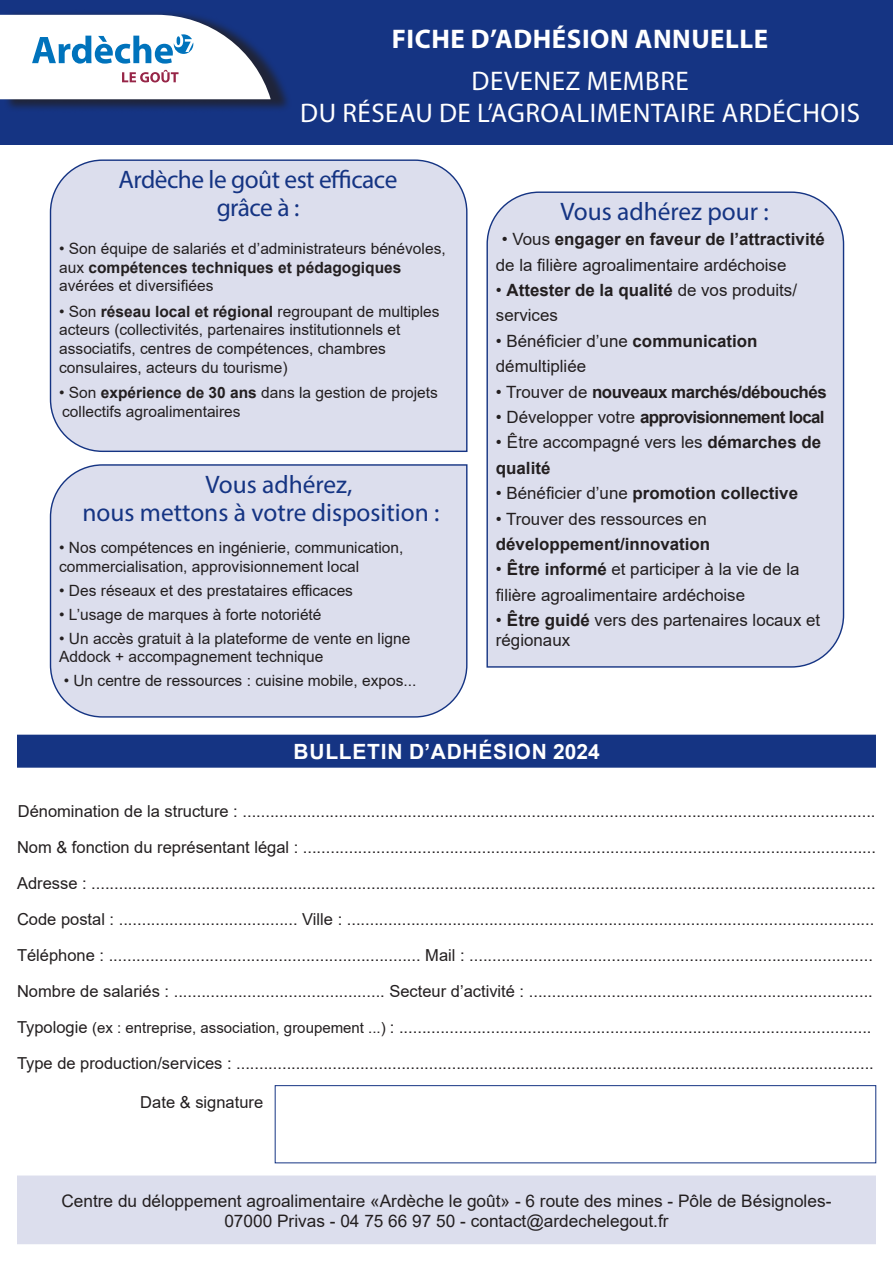
<style>
.page{position:relative;width:893px;height:1263px;background:#fff}
.page>*{position:absolute;margin:0;border:0;box-sizing:border-box;transform-origin:0 0}
.t1{font:27px "Myriad Pro";letter-spacing:.02em;color:#fff}
.t2{font:700 27px "Myriad Pro";letter-spacing:.02em;color:#fff}
.t3{font:25.35px "Myriad Pro";color:#153483}
.t4{font:25.35px "Myriad Pro";letter-spacing:-.02em;color:#153483}
.t5{font:700 21px "Arial";letter-spacing:.035em;color:#fff}
.t6{font:17.25px "Arial";color:#231f20}
.t7{font:16.95px/25.3px "Arial";color:#231f20}
.t8{font:700 16.95px/25.3px "Arial";color:#231f20}
.t9{font:700 16.95px "Arial";letter-spacing:-.03em;color:#231f20}
.t10{font:16.5px "Arial";color:#231f20}
.t11{font:15.45px/18.6px "Arial";color:#231f20}
.s1{font-weight:700}
.s2{font-weight:400}
.s3{font-size:15px}
</style>
<div class="page">
<div style="left:0;top:0;width:893px;height:145px;background:#153483"></div>
<div style="left:486px;top:191px;width:359px;height:477px;background:#dcdeed"></div>
<div style="left:49px;top:464px;width:419px;height:254px;background:#dcdeed"></div>
<div style="left:49px;top:159px;width:419px;height:293px;background:#dcdeed"></div>
<div style="left:3px;top:10px;width:290px;height:103px;background:#231f20;opacity:.75"></div>
<svg style="left:0;top:15px;width:271px;height:84px;background:#ced9e6"></svg>
<div style="left:17px;top:735px;width:859px;height:33px;background:#153483"></div>
<div style="left:17px;top:1175px;width:859px;height:48px;background:#dcdeed"></div>
<div style="left:17px;top:1196px;width:859px;height:48px;background:#dcdeed"></div>
<div style="left:275px;top:1085px;width:601px;height:78px;border:1px solid #153483"></div>
<p class="t2" style="left:392px;top:21px;width:378px">FICHE D’ADHÉSION ANNUELLE</p>
<p class="t1" style="left:471px;top:64px;width:219px">DEVENEZ MEMBRE</p>
<p class="t1" style="left:300px;top:97px;width:561px">DU RÉSEAU DE L’AGROALIMENTAIRE ARDÉCHOIS</p>
<p class="t4" style="left:119px;top:164px;width:280px">Ardèche le goût est efficace</p>
<p class="t3" style="left:217px;top:192px;width:84px">grâce à :</p>
<p class="t11" style="left:59px;top:239px;width:388px">• Son équipe de salariés et d’administrateurs bénévoles, aux <span class="s1">compétences techniques et pédagogiques </span>avérées et diversifiées</p>
<p class="t11" style="left:59px;top:302px;width:382px">• Son <span class="s1">réseau local et régional</span> regroupant de multiples acteurs (collectivités, partenaires institutionnels et associatifs, centres de compétences, chambres consulaires, acteurs du tourisme)</p>
<p class="t11" style="left:59px;top:383px;width:380px">• Son <span class="s1">expérience de 30 ans</span> dans la gestion de projets collectifs agroalimentaires</p>
<p class="t3" style="left:206px;top:468px;width:148px">Vous adhérez,</p>
<p class="t3" style="left:82px;top:497px;width:359px">nous mettons à votre disposition :</p>
<p class="t11" style="left:59px;top:538px;width:346px">• Nos compétences en ingénierie, communication, commercialisation, approvisionnement local</p>
<p class="t11" style="left:59px;top:581px;width:295px">• Des réseaux et des prestataires efficaces</p>
<p class="t11" style="left:59px;top:605px;width:264px">• L’usage de marques à forte notoriété</p>
<p class="t11" style="left:59px;top:629px;width:353px">• Un accès gratuit à la plateforme de vente en ligne<br>Addock + accompagnement technique</p>
<p class="t11" style="left:64px;top:672px;width:354px">• Un centre de ressources : cuisine mobile, expos...</p>
<p class="t3" style="left:560px;top:196px;width:210px">Vous adhérez pour :</p>
<p class="t7" style="left:496px;top:227px;width:330px;text-indent:6px">• Vous <span class="s1">engager en faveur de l’attractivité </span>de la filière agroalimentaire ardéchoise</p>
<p class="t7" style="left:496px;top:277px;width:303px">• <span class="s1">Attester de la qualité</span> de vos produits/ services</p>
<p class="t7" style="left:496px;top:328px;width:263px">• Bénéficier d’une <span class="s1">communication </span>démultipliée</p>
<p class="t9" style="left:496px;top:380px;width:332px"><span class="s2">• Trouver de</span> nouveaux marchés/débouchés</p>
<p class="t9" style="left:496px;top:405px;width:330px"><span class="s2">• Développer votre</span> approvisionnement local</p>
<p class="t7" style="left:496px;top:430px;width:327px">• Être accompagné vers les <span class="s1">démarches de qualité</span></p>
<p class="t8" style="left:496px;top:481px;width:304px"><span class="s2">• Bénéficier d’une</span> promotion collective</p>
<p class="t8" style="left:496px;top:506px;width:216px"><span class="s2">• Trouver des ressources en </span>développement/innovation</p>
<p class="t7" style="left:496px;top:557px;width:305px">• <span class="s1">Être informé</span> et participer à la vie de la filière agroalimentaire ardéchoise</p>
<p class="t7" style="left:496px;top:610px;width:326px;line-height:20.2px">• <span class="s1">Être guidé</span> vers des partenaires locaux et régionaux</p>
<p class="t5" style="left:294px;top:737px;width:308px">BULLETIN D’ADHÉSION 2024</p>
<p class="t10" style="left:18px;top:800px;width:859px">Dénomination de la structure : ..........................................................................................................................................</p>
<p class="t10" style="left:17px;top:836px;width:860px">Nom &amp; fonction du représentant légal : .............................................................................................................................</p>
<p class="t10" style="left:17px;top:872px;width:860px">Adresse : ...........................................................................................................................................................................</p>
<p class="t10" style="left:17px;top:908px;width:859px">Code postal : ....................................... Ville : ...................................................................................................................</p>
<p class="t10" style="left:17px;top:944px;width:857px">Téléphone : .................................................................... Mail : ........................................................................................</p>
<p class="t10" style="left:17px;top:980px;width:857px">Nombre de salariés : .............................................. Secteur d’activité : ...........................................................................</p>
<p class="t10" style="left:17px;top:1016px;width:856px">Typologie <span class="s3">(ex : entreprise, association, groupement ...)</span> : .......................................................................................................</p>
<p class="t10" style="left:17px;top:1052px;width:858px">Type de production/services : ...........................................................................................................................................</p>
<p class="t10" style="left:140px;top:1091px;width:124px">Date &amp; signature</p>
<p class="t6" style="left:61px;top:1188px;width:771px">Centre du déloppement agroalimentaire «Ardèche le goût» - 6 route des mines - Pôle de Bésignoles-</p>
<p class="t6" style="left:224px;top:1209px;width:446px">07000 Privas - 04 75 66 97 50 - contact@ardechelegout.fr</p>
</div>
